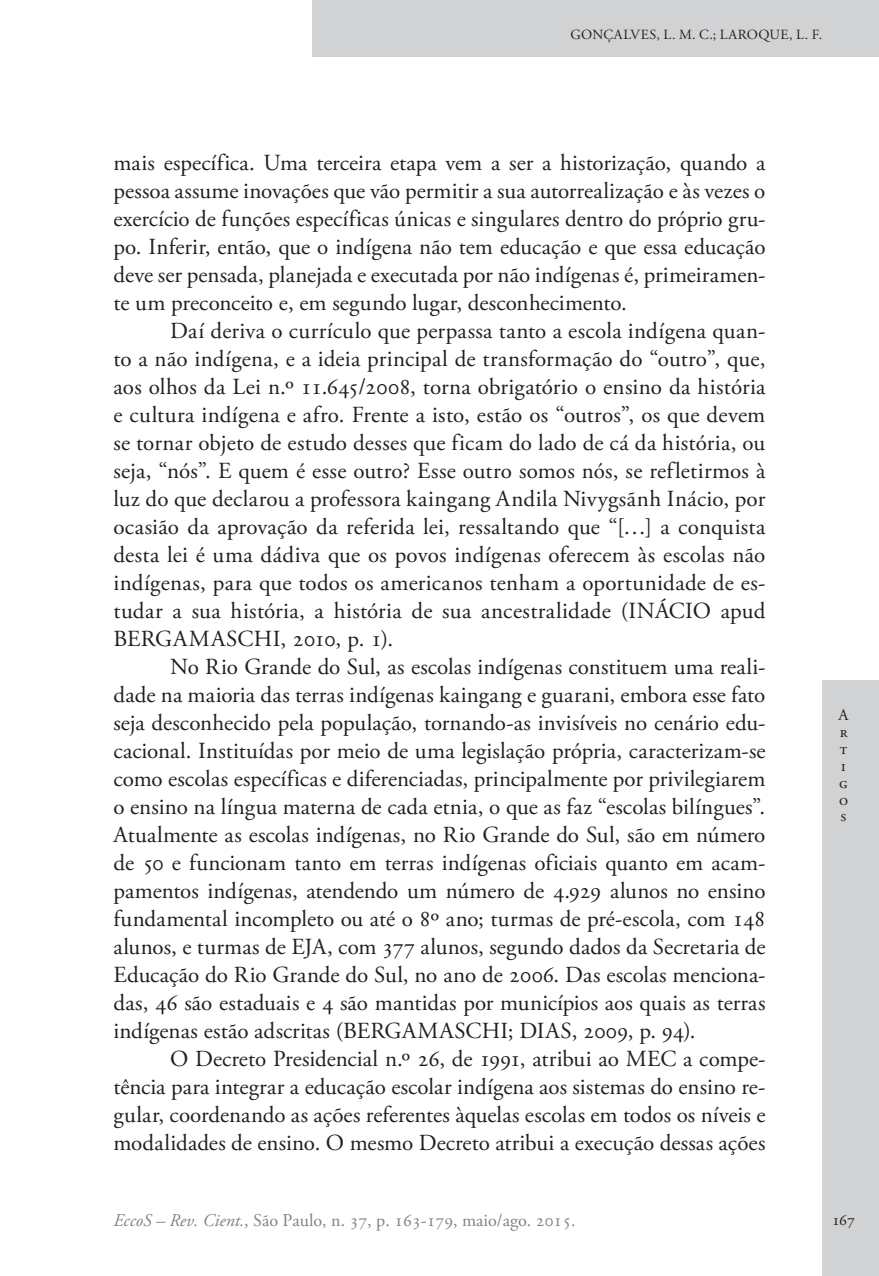
<style>
.page{position:relative;width:879px;height:1276px;background:#fff}
.page>*{position:absolute;margin:0;border:0;box-sizing:border-box;transform-origin:0 0}
.Ec_Normal{font:23px/28px "Adobe Garamond Pro";color:#231f20;text-align:justify}
.t1{font:18px "Adobe Garamond Pro";color:#808285}
.t2{font:16px/16.8px "Adobe Garamond Pro";color:#231f20}
.t3{font:14px "Adobe Garamond Pro";letter-spacing:.03em;color:#231f20}
.s1{font-style:italic}
</style>
<div class="page">
<div style="left:312px;top:0;width:567px;height:57px;background:#d1d2d4"></div>
<div style="left:822px;top:680px;width:57px;height:596px;background:#d1d2d4"></div>
<p class="t3" style="left:570px;top:26px;width:253px">GONÇALVES, L. M. C.; LAROQUE, L. F.</p>
<p class="Ec_Normal" style="left:113px;top:150px;width:654px">mais específica. Uma terceira etapa vem a ser a historização, quando a pessoa assume inovações que vão permitir a sua autorrealização e às vezes o exercício de funções específicas únicas e singulares dentro do próprio gru&shy;po. Inferir, então, que o indígena não tem educação e que essa educação deve ser pensada, planejada e executada por não indígenas é, primeiramen&shy;te um preconceito e, em segundo lugar, desconhecimento.</p>
<p class="Ec_Normal" style="left:113px;top:318px;width:654px;text-indent:57px">Daí deriva o currículo que perpassa tanto a escola indígena quan&shy;to a não indígena, e a ideia principal de transformação do “outro”, que, aos olhos da Lei n.º 11.645/2008, torna obrigatório o ensino da história e cultura indígena e afro. Frente a isto, estão os “outros”, os que devem se tornar objeto de estudo desses que ficam do lado de cá da história, ou seja, “nós”. E quem é esse outro? Esse outro somos nós, se refletirmos à luz do que declarou a professora kaingang Andila Nivygsãnh Inácio, por ocasião da aprovação da referida lei, ressaltando que “[…] a conquista desta lei é uma dádiva que os povos indígenas oferecem às escolas não indígenas, para que todos os americanos tenham a oportunidade de es&shy;tudar a sua história, a história de sua ancestralidade (INÁCIO apud BERGAMASCHI, 2010, p. 1).</p>
<p class="Ec_Normal" style="left:113px;top:654px;width:653px;text-indent:57px">No Rio Grande do Sul, as escolas indígenas constituem uma reali&shy;dade na maioria das terras indígenas kaingang e guarani, embora esse fato seja desconhecido pela população, tornando-as invisíveis no cenário edu&shy;cacional. Instituídas por meio de uma legislação própria, caracterizam-se como escolas específicas e diferenciadas, principalmente por privilegiarem o ensino na língua materna de cada etnia, o que as faz “escolas bilíngues”.<br>Atualmente as escolas indígenas, no Rio Grande do Sul, são em número de 50 e funcionam tanto em terras indígenas oficiais quanto em acam&shy;pamentos indígenas, atendendo um número de 4.929 alunos no ensino fundamental incompleto ou até o 8º ano; turmas de pré-escola, com 148 alunos, e turmas de EJA, com 377 alunos, segundo dados da Secretaria de Educação do Rio Grande do Sul, no ano de 2006. Das escolas menciona&shy;das, 46 são estaduais e 4 são mantidas por municípios aos quais as terras indígenas estão adscritas (BERGAMASCHI; DIAS, 2009, p. 94).</p>
<p class="Ec_Normal" style="left:113px;top:1046px;width:653px;text-indent:57px">O Decreto Presidencial n.º 26, de 1991, atribui ao MEC a compe&shy;tência para integrar a educação escolar indígena aos sistemas do ensino re&shy;gular, coordenando as ações referentes àquelas escolas em todos os níveis e modalidades de ensino. O mesmo Decreto atribui a execução dessas ações</p>
<p class="t2" style="left:838px;top:707px;width:11px">A r t i g o s</p>
<p class="t1" style="left:113px;top:1209px;width:464px"><span class="s1">EccoS – Rev. Cient.</span>, São Paulo, n. 37, p. 163-179, maio/ago. 2015.</p>
<p class="t2" style="left:832px;top:1212px;width:24px">167</p>
</div>
